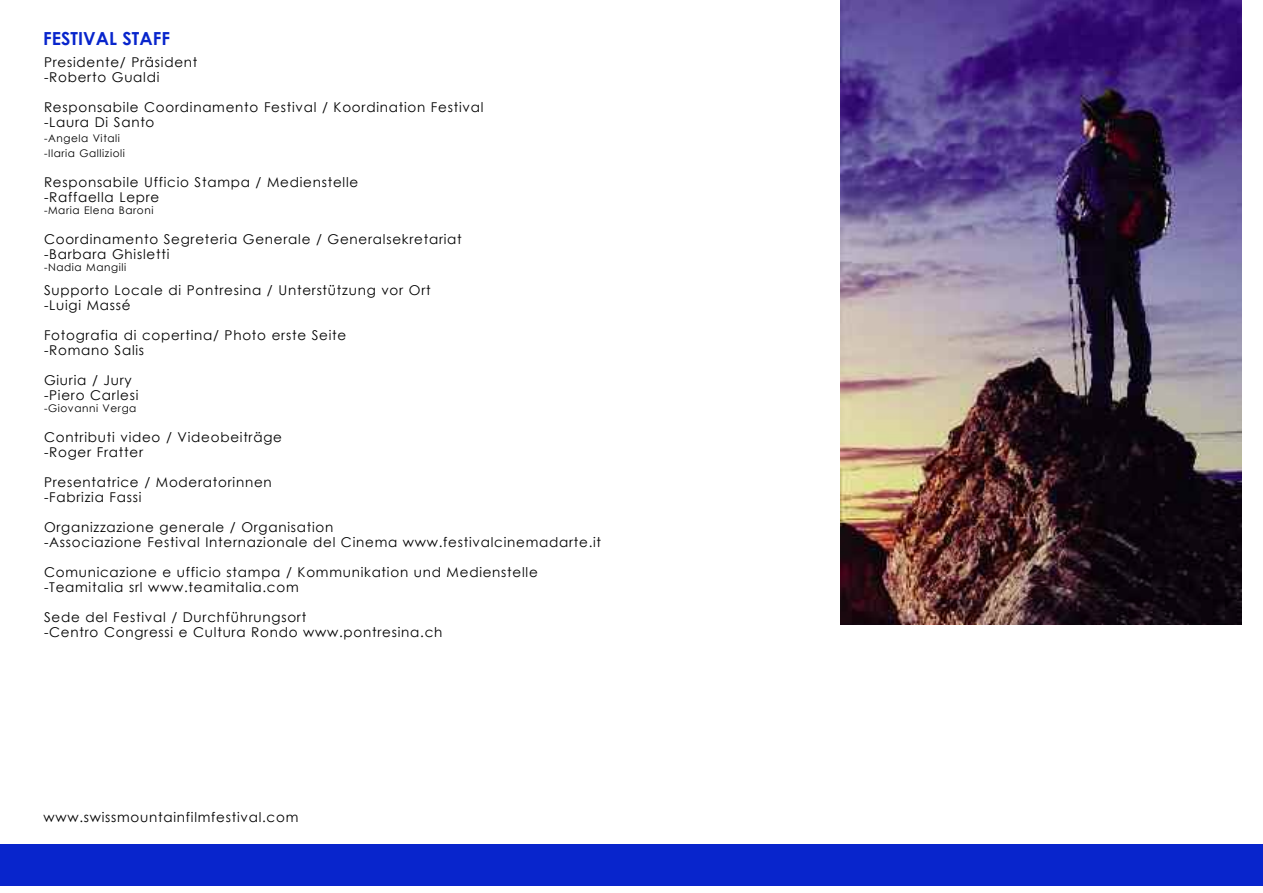
<style>
.page{position:relative;width:1263px;height:893px;background:#fff}
.page>*{position:absolute;margin:0;border:0;box-sizing:border-box;transform-origin:0 0}
.t1{font:700 18px "Century Gothic";color:#0825cc}
.t2{font:13.5px/15px "Century Gothic";letter-spacing:.055em;color:#000}
.t3{font:10.5px/15px "Century Gothic";letter-spacing:.055em;color:#000}
</style>
<div class="page">
<div style="left:0;top:844px;width:1263px;height:42px;background:#0825cc"></div>
<img style="left:840px;top:0;width:401px;height:624px">
<h1 class="t1" style="left:43px;top:27px;width:128px">FESTIVAL STAFF</h1>
<p class="t2" style="left:44px;top:55px;width:155px">Presidente/ Präsident -Roberto Gualdi</p>
<p class="t2" style="left:44px;top:100px;width:441px">Responsabile Coordinamento Festival / Koordination Festival -Laura Di Santo</p>
<p class="t3" style="left:44px;top:131px;width:82px">-Angela Vitali -Ilaria Gallizioli</p>
<p class="t2" style="left:44px;top:175px;width:316px">Responsabile Ufficio Stampa / Medienstelle -Raffaella Lepre</p>
<p class="t3" style="left:44px;top:203px;width:111px">-Maria Elena Baroni</p>
<p class="t2" style="left:44px;top:232px;width:419px">Coordinamento Segreteria Generale / Generalsekretariat -Barbara Ghisletti</p>
<p class="t3" style="left:44px;top:260px;width:84px">-Nadia Mangili</p>
<p class="t2" style="left:44px;top:283px;width:388px">Supporto Locale di Pontresina / Unterstützung vor Ort -Luigi Massé</p>
<p class="t2" style="left:44px;top:328px;width:304px">Fotografia di copertina/ Photo erste Seite -Romano Salis</p>
<p class="t2" style="left:44px;top:373px;width:96px">Giuria / Jury -Piero Carlesi</p>
<p class="t3" style="left:44px;top:401px;width:94px">-Giovanni Verga</p>
<p class="t2" style="left:44px;top:430px;width:239px">Contributi video / Videobeiträge -Roger Fratter</p>
<p class="t2" style="left:44px;top:475px;width:229px">Presentatrice / Moderatorinnen -Fabrizia Fassi</p>
<p class="t2" style="left:44px;top:520px;width:559px">Organizzazione generale / Organisation<br>-Associazione Festival Internazionale del Cinema www.festivalcinemadarte.it</p>
<p class="t2" style="left:44px;top:565px;width:495px">Comunicazione e ufficio stampa / Kommunikation und Medienstelle -Teamitalia srl www.teamitalia.com</p>
<p class="t2" style="left:44px;top:610px;width:400px">Sede del Festival / Durchführungsort<br>-Centro Congressi e Cultura Rondo www.pontresina.ch</p>
<p class="t2" style="left:43px;top:809px;width:256px">www.swissmountainfilmfestival.com</p>
</div>
